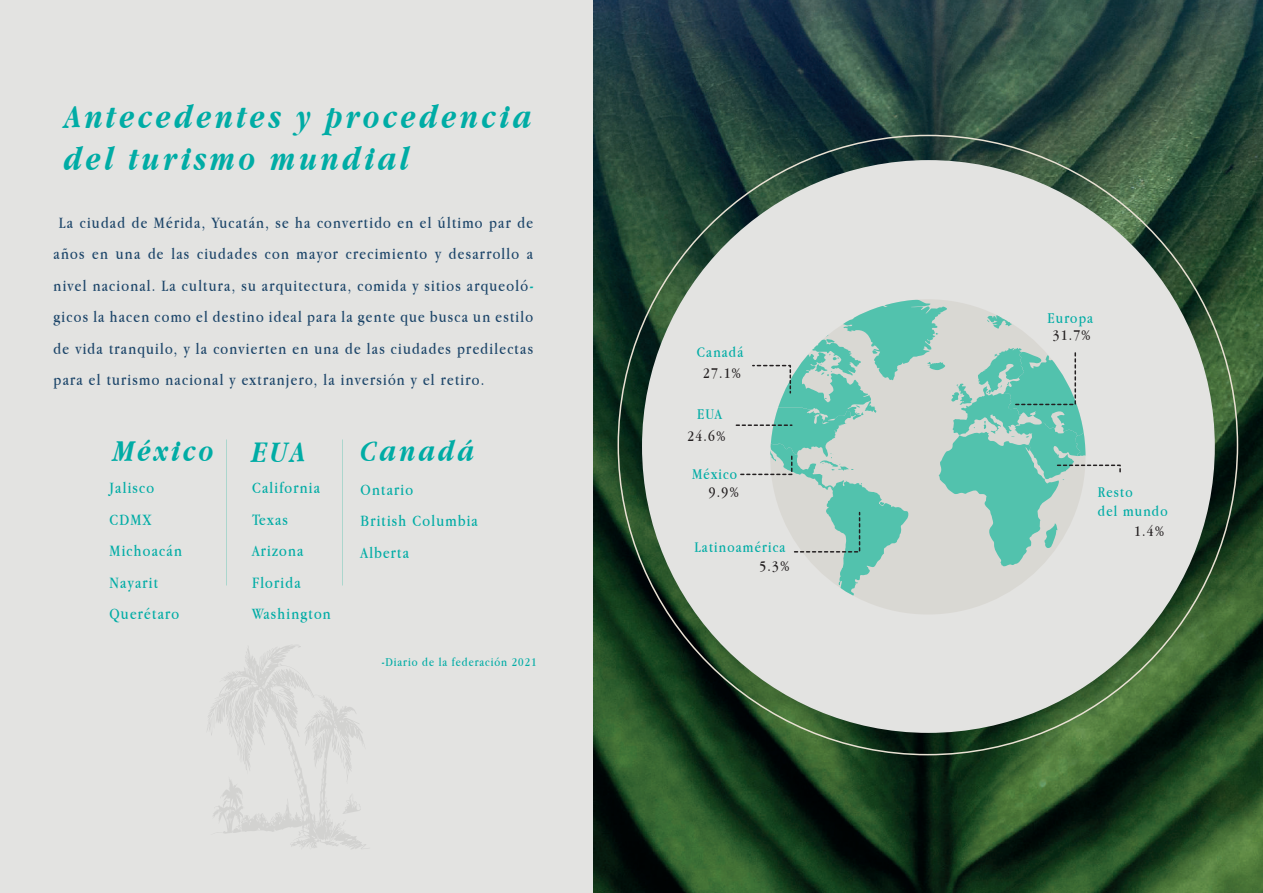
<style>
.page{position:relative;width:1263px;height:893px;background:#e3e3e1}
.page>*{position:absolute;margin:0;border:0;box-sizing:border-box;transform-origin:0 0}
.t1{font:italic 700 34.95px/42px "Apple Garamond";letter-spacing:.1em;color:#00aca5}
.t2{font:italic 700 31.2px "Apple Garamond";letter-spacing:.1em;color:#00aca5}
.t3{font:16.5px/31.5px "Apple Garamond";letter-spacing:.075em;color:#1c4569;text-align:justify}
.t4{font:16.5px/31.5px "Apple Garamond";letter-spacing:.075em;color:#00aca5}
.t5{font:15.45px/18.6px "Apple Garamond";letter-spacing:.075em;color:#00aca5}
.t6{font:15.45px "Apple Garamond";color:#231f20}
.t7{font:12.6px "Apple Garamond";letter-spacing:.075em;color:#00aca5}
</style>
<div class="page">
<img style="left:594px;top:0;width:669px;height:893px">
<div style="left:642px;top:160px;width:573px;height:573px;background:#e3e3e1;border-radius:286px"></div>
<svg style="left:207px;top:645px;width:159px;height:204px"></svg>
<svg style="left:736px;top:299px;width:385px;height:314px"></svg>
<h1 class="t1" style="left:64px;top:95px;width:469px">Antecedentes y procedencia del turismo mundial</h1>
<p class="t3" style="left:54px;top:206px;width:481px;text-indent:5px">La ciudad de Mérida, Yucatán, se ha convertido en el último par de años en una de las ciudades con mayor crecimiento y desarrollo a nivel nacional. La cultura, su arquitectura, comida y sitios arqueoló&shy;gicos la hacen como el destino ideal para la gente que busca un estilo de vida tranquilo, y la convierten en una de las ciudades predilectas para el turismo nacional y extranjero, la inversión y el retiro.</p>
<h2 class="t2" style="left:113px;top:432px;width:194px">México EUA</h2>
<h2 class="t2" style="left:361px;top:432px;width:116px">Canadá</h2>
<p class="t4" style="left:109px;top:472px;width:74px">Jalisco<br>CDMX<br>Michoacán<br>Nayarit<br>Querétaro</p>
<p class="t4" style="left:252px;top:472px;width:80px">California<br>Texas<br>Arizona<br>Florida<br>Washington</p>
<p class="t4" style="left:361px;top:473px;width:119px">Ontario<br>British Columbia<br>Alberta</p>
<p class="t7" style="left:382px;top:655px;width:156px">-Diario de la federación 2021</p>
<p class="t5" style="left:697px;top:342px;width:48px">Canadá</p>
<p class="t6" style="left:703px;top:363px;width:39px">27.1%</p>
<p class="t5" style="left:697px;top:405px;width:26px">EUA</p>
<p class="t6" style="left:688px;top:427px;width:39px">24.6%</p>
<p class="t5" style="left:692px;top:465px;width:47px">México</p>
<p class="t6" style="left:709px;top:483px;width:31px">9.9%</p>
<p class="t5" style="left:694px;top:537px;width:93px">Latinoamérica</p>
<p class="t6" style="left:759px;top:556px;width:31px">5.3%</p>
<p class="t5" style="left:1047px;top:308px;width:47px">Europa</p>
<p class="t6" style="left:1053px;top:326px;width:39px">31.7%</p>
<p class="t5" style="left:1098px;top:482px;width:71px">Resto<br>del mundo</p>
<p class="t6" style="left:1134px;top:522px;width:31px">1.4%</p>
</div>
